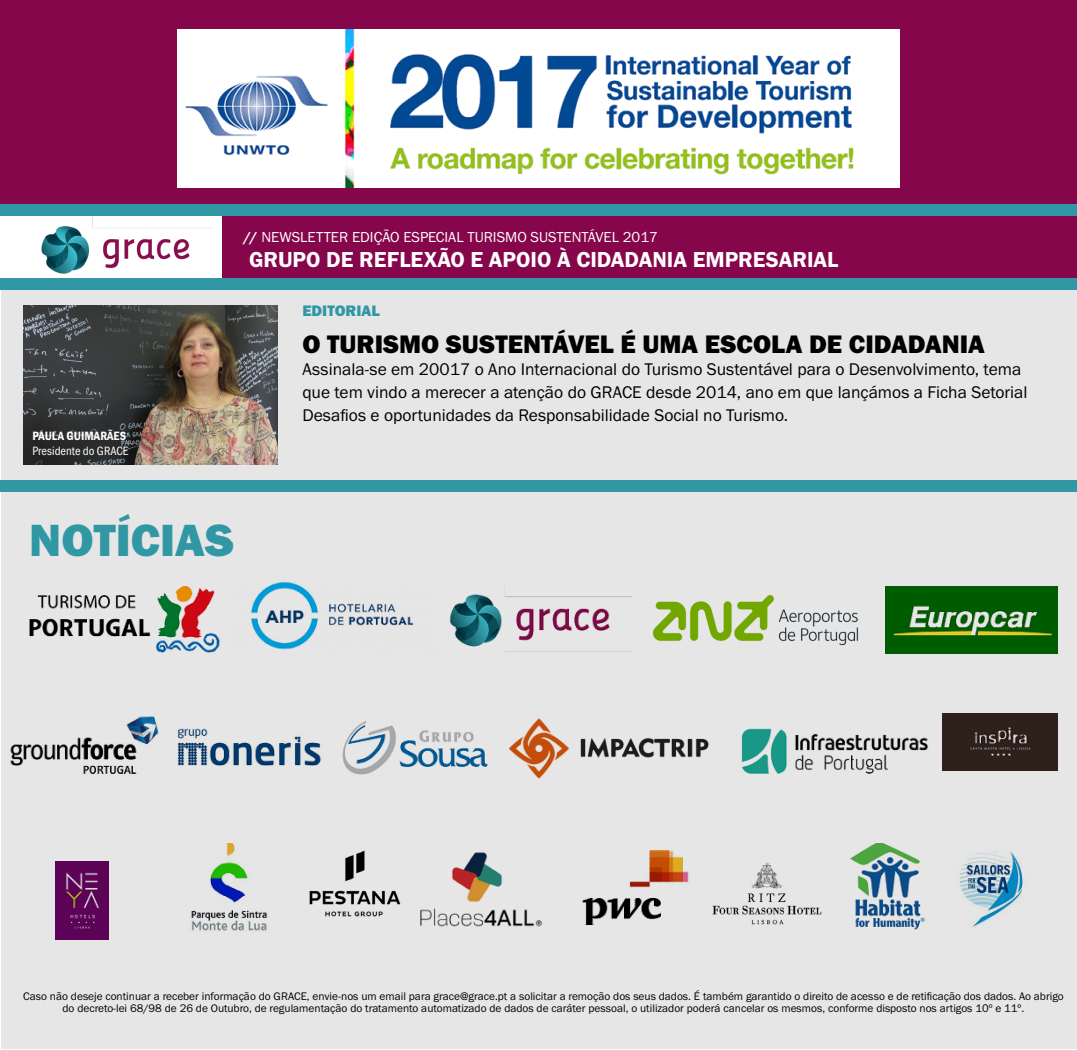
<style>
.page{position:relative;width:1077px;height:1050px;background:#fff}
.page>*{position:absolute;margin:0;border:0;box-sizing:border-box;transform-origin:0 0}
.t1{font:46.81px "Franklin Gothic URW Hea";color:#3197a5}
.t2{font:26.25px "Franklin Gothic URW Hea";color:#000}
.t3{font:22.49px "Franklin Gothic URW Dem";color:#fff}
.t4{font:17.5px/22.8px "Franklin Gothic URW Boo";color:#000}
.t5{font:15.75px "Franklin Gothic URW Hea";color:#3197a5}
.t6{font:14.96px "Franklin Gothic URW Boo";color:#fff}
.t7{font:12.51px "Franklin Gothic URW Con Boo";color:#fff}
.t8{font:12.51px "Franklin Gothic URW Con Dem";color:#fff}
.t9{font:11.38px/12.2px "Franklin Gothic URW Boo";color:#000;text-align:center}
.s1{font-family:"Franklin Gothic URW Hea"}
</style>
<div class="page">
<div style="left:0;top:215px;width:1076px;height:69px;background:#86064c"></div>
<div style="left:0;top:0;width:1076px;height:204px;background:#86064c"></div>
<div style="left:0;top:215px;width:221px;height:69px;background:#fff"></div>
<img style="left:0;top:215px;width:211px;height:64px">
<div style="left:1px;top:284px;width:1075px;height:765px;background:#e6e6e6"></div>
<img style="left:178px;top:29px;width:721px;height:158px">
<img style="left:23px;top:305px;width:255px;height:160px">
<div style="left:0;top:204px;width:1076px;height:11px;background:#3197a5"></div>
<div style="left:0;top:481px;width:1076px;height:11px;background:#3197a5"></div>
<img style="left:449px;top:594px;width:182px;height:58px">
<img style="left:509px;top:718px;width:200px;height:61px">
<img style="left:309px;top:850px;width:92px;height:67px">
<img style="left:959px;top:851px;width:64px;height:77px">
<img style="left:712px;top:862px;width:110px;height:63px">
<img style="left:10px;top:716px;width:136px;height:58px">
<img style="left:251px;top:582px;width:162px;height:68px">
<img style="left:353px;top:721px;width:135px;height:54px">
<img style="left:191px;top:843px;width:76px;height:88px">
<img style="left:850px;top:843px;width:75px;height:87px">
<img style="left:582px;top:850px;width:107px;height:74px">
<img style="left:885px;top:587px;width:172px;height:66px">
<img style="left:942px;top:714px;width:115px;height:57px">
<img style="left:420px;top:852px;width:122px;height:75px">
<img style="left:29px;top:587px;width:191px;height:66px">
<img style="left:146px;top:716px;width:207px;height:57px">
<img style="left:55px;top:862px;width:54px;height:77px">
<img style="left:652px;top:595px;width:206px;height:50px">
<img style="left:741px;top:728px;width:188px;height:46px">
<div style="left:0;top:279px;width:1076px;height:11px;background:#3197a5"></div>
<h3 class="t6" style="left:243px;top:228px;width:416px"><span class="s1">//</span> NEWSLETTER EDIÇÃO ESPECIAL TURISMO SUSTENTÁVEL 2017</h3>
<h3 class="t3" style="left:249px;top:245px;width:591px">GRUPO DE REFLEXÃO E APOIO À CIDADANIA EMPRESARIAL</h3>
<h3 class="t5" style="left:302px;top:300px;width:79px">EDITORIAL</h3>
<p class="t8" style="left:32px;top:428px;width:95px">PAULA GUIMARÃES</p>
<p class="t7" style="left:32px;top:443px;width:98px">Presidente do GRACE</p>
<h1 class="t1" style="left:29px;top:510px;width:206px">NOTÍCIAS</h1>
<h2 class="t2" style="left:302px;top:327px;width:683px">O TURISMO SUSTENTÁVEL É UMA ESCOLA DE CIDADANIA</h2>
<p class="t4" style="left:302px;top:358px;width:726px">Assinala-se em 20017 o Ano Internacional do Turismo Sustentável para o Desenvolvimento, tema que tem vindo a merecer a atenção do GRACE desde 2014, ano em que lançámos a Ficha Setorial<br>Desafios e oportunidades da Responsabilidade Social no Turismo.</p>
<p class="t9" style="left:23px;top:990px;width:1041px">Caso não deseje continuar a receber informação do GRACE, envie-nos um email para grace@grace.pt a solicitar a remoção dos seus dados. É também garantido o direito de acesso e de retificação dos dados. Ao abrigo do decreto-lei 68/98 de 26 de Outubro, de regulamentação do tratamento automatizado de dados de caráter pessoal, o utilizador poderá cancelar os mesmos, conforme disposto nos artigos 10º e 11º.</p>
</div>
